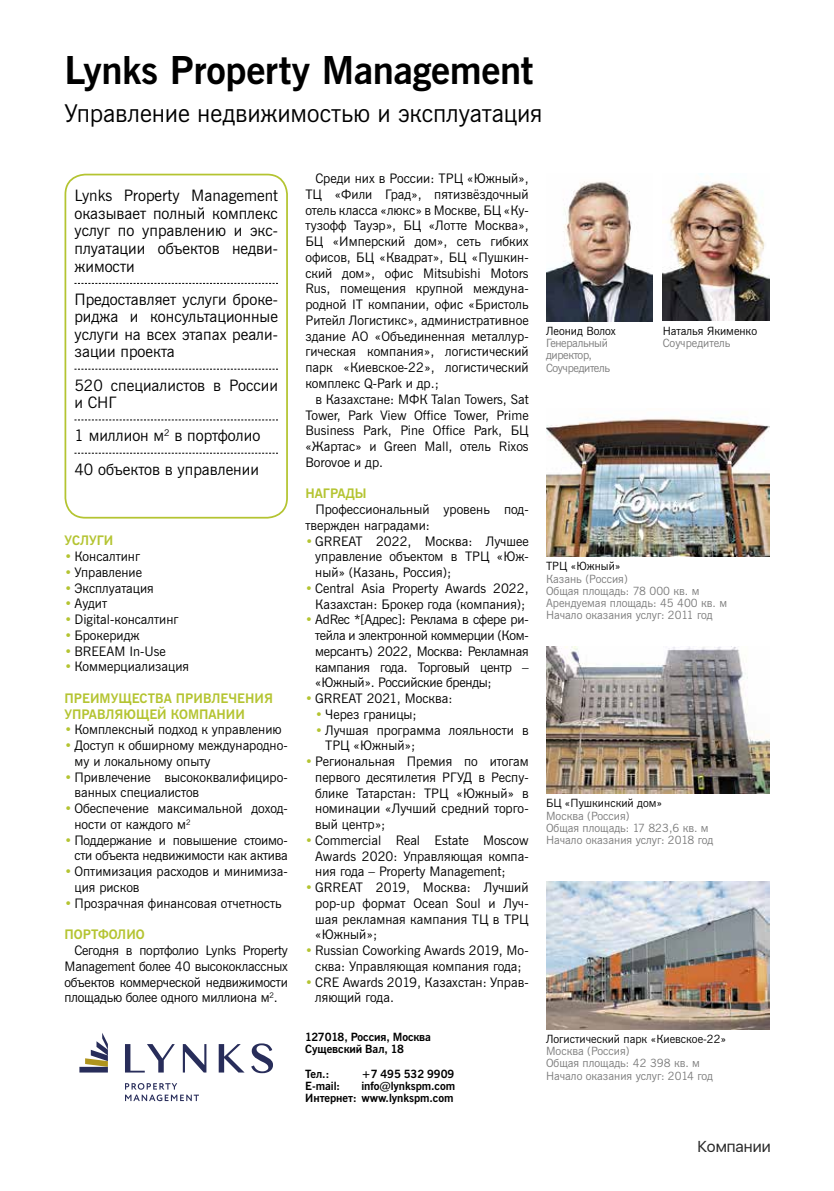
<style>
.page{position:relative;width:834px;height:1191px;background:#fff}
.page>*{position:absolute;margin:0;border:0;box-sizing:border-box;transform-origin:0 0}
.t1{font:38.5px "News Gothic C Bd BT";letter-spacing:-.01em;color:#000}
.t2{font:24.5px "News Gothic CBT";letter-spacing:-.005em;color:#000}
.t3{font:15.75px/17.5px "News Gothic CBT";color:#000;text-align:justify}
.t4{font:15.75px "SFUI Display";color:#292929}
.t5{font:13.12px/15.8px "News Gothic CBT";color:#000;text-align:justify}
.t6{font:13.12px/15.8px "News Gothic C Bd BT";color:#b4c431}
.t7{font:11.38px/12.2px "News Gothic CBT";color:#7c7c7c}
.t8{font:11.38px/12.2px "News Gothic C Bd BT";letter-spacing:-.005em;color:#000}
.t9{font:11.38px "News Gothic CBT";color:#000}
.t10{font:11.38px/12.2px "News Gothic CBT";letter-spacing:-.03em;color:#7c7c7c}
.s1{color:#b4c431}
</style>
<div class="page">
<svg style="left:74px;top:283px;width:204px;height:1px"></svg>
<svg style="left:74px;top:369px;width:204px;height:1px"></svg>
<svg style="left:74px;top:419px;width:204px;height:1px"></svg>
<svg style="left:74px;top:453px;width:204px;height:1px"></svg>
<svg style="left:79px;top:1033px;width:194px;height:68px"></svg>
<div style="left:64px;top:174px;width:224px;height:344px;border:2px solid #b4c431;border-radius:20px"></div>
<img style="left:546px;top:646px;width:223px;height:147px">
<img style="left:546px;top:882px;width:223px;height:147px">
<img style="left:546px;top:418px;width:223px;height:138px">
<img style="left:662px;top:174px;width:107px;height:147px">
<img style="left:546px;top:181px;width:106px;height:140px">
<h1 class="t1" style="left:64px;top:46px;width:470px">Lynks Property Management</h1>
<h2 class="t2" style="left:64px;top:99px;width:479px">Управление недвижимостью и эксплуатация</h2>
<p class="t3" style="left:74px;top:187px;width:205px">Lynks Property Management оказывает полный комплекс услуг по управлению и экс&shy;плуатации объектов недви&shy;жимости</p>
<p class="t3" style="left:74px;top:290px;width:205px">Предоставляет услуги броке&shy;риджа и консультационные услуги на всех этапах реали&shy;зации проекта</p>
<p class="t3" style="left:74px;top:376px;width:205px">520 специалистов в России и СНГ</p>
<p class="t3" style="left:74px;top:419px;width:187px;line-height:33.2px">1 миллион м<sup>2</sup> в портфолио<br>40 объектов в управлении</p>
<p class="t6" style="left:64px;top:532px;width:50px">УСЛУГИ</p>
<p class="t5" style="left:64px;top:548px;width:77px"><span class="s1">•</span> Консалтинг</p>
<p class="t5" style="left:64px;top:564px;width:79px"><span class="s1">•</span> Управление</p>
<p class="t5" style="left:64px;top:580px;width:91px"><span class="s1">•</span> Эксплуатация</p>
<p class="t5" style="left:64px;top:596px;width:44px"><span class="s1">•</span> Аудит</p>
<p class="t5" style="left:64px;top:611px;width:115px"><span class="s1">•</span> Digital-консалтинг</p>
<p class="t5" style="left:64px;top:627px;width:76px"><span class="s1">•</span> Брокеридж</p>
<p class="t5" style="left:64px;top:643px;width:103px"><span class="s1">•</span> BREEAM In-Use</p>
<p class="t5" style="left:64px;top:659px;width:126px"><span class="s1">•</span> Коммерциализация</p>
<p class="t6" style="left:64px;top:690px;width:210px">ПРЕИМУЩЕСТВА ПРИВЛЕЧЕНИЯ<br>УПРАВЛЯЮЩЕЙ КОМПАНИИ</p>
<p class="t5" style="left:64px;top:722px;width:218px"><span class="s1">•</span> Комплексный подход к управлению</p>
<p class="t5" style="left:74px;top:737px;width:215px;text-indent:-10px"><span class="s1">•</span> Доступ к обширному международно&shy;му и локальному опыту</p>
<p class="t5" style="left:74px;top:769px;width:215px;text-indent:-10px"><span class="s1">•</span> Привлечение высококвалифициро&shy;ванных специалистов</p>
<p class="t5" style="left:74px;top:800px;width:215px;text-indent:-10px"><span class="s1">•</span> Обеспечение максимальной доход&shy;ности от каждого м<sup>2</sup></p>
<p class="t5" style="left:64px;top:832px;width:225px;text-align:right"><span class="s1">•</span> Поддержание и повышение стоимо&shy;сти объекта недвижимости как актива</p>
<p class="t5" style="left:74px;top:863px;width:215px;text-indent:-10px"><span class="s1">•</span> Оптимизация расходов и минимиза&shy;ция рисков</p>
<p class="t5" style="left:64px;top:895px;width:218px"><span class="s1">•</span> Прозрачная финансовая отчетность</p>
<p class="t6" style="left:64px;top:926px;width:82px">ПОРТФОЛИО</p>
<p class="t5" style="left:64px;top:942px;width:225px;text-indent:10px">Сегодня в портфолио Lynks Property Management более 40 высококлассных объектов коммерческой недвижимости площадью более одного миллиона м<sup>2</sup>.</p>
<p class="t5" style="left:305px;top:170px;width:225px;text-indent:10px">Среди них в России: ТРЦ «Южный», ТЦ «Фили Град», пятизвёздочный отель класса «люкс» в Москве, БЦ «Ку&shy;тузофф Тауэр», БЦ «Лотте Москва», БЦ «Имперский дом», сеть гибких офисов, БЦ «Квадрат», БЦ «Пушкин&shy;ский дом», офис Mitsubishi Motors Rus, помещения крупной междуна&shy;родной IT компании, офис «Бристоль Ритейл Логистикс», административное здание АО «Объединенная металлур&shy;гическая компания», логистический парк «Киевское-22», логистический комплекс Q-Park и др.;</p>
<p class="t5" style="left:305px;top:391px;width:225px;text-indent:10px">в Казахстане: МФК Talan Towers, Sat Tower, Park View Office Tower, Prime Business Park, Pine Office Park, БЦ «Жартас» и Green Mall, отель Rixos Borovoe и др.</p>
<p class="t6" style="left:305px;top:485px;width:63px">НАГРАДЫ</p>
<p class="t5" style="left:305px;top:501px;width:225px;text-indent:10px">Профессиональный уровень под&shy;твержден наградами:</p>
<p class="t5" style="left:315px;top:533px;width:215px;text-indent:-10px"><span class="s1">•</span> GRREAT 2022, Москва: Лучшее управление объектом в ТРЦ «Юж&shy;ный» (Казань, Россия);</p>
<p class="t5" style="left:305px;top:580px;width:225px;text-align:center"><span class="s1">•</span> Central Asia Property Awards 2022,<br>Казахстан: Брокер года (компания);</p>
<p class="t5" style="left:315px;top:611px;width:215px;text-indent:-10px"><span class="s1">•</span> AdRec *[Адрес]: Реклама в сфере ри&shy;тейла и электронной коммерции (Ком&shy;мерсантъ) 2022, Москва: Рекламная кампания года. Торговый центр – «Южный». Российские бренды;</p>
<p class="t5" style="left:305px;top:690px;width:149px"><span class="s1">•</span> GRREAT 2021, Москва:</p>
<p class="t5" style="left:315px;top:706px;width:103px"><span class="s1">•</span> Через границы;</p>
<p class="t5" style="left:325px;top:722px;width:205px;text-indent:-10px"><span class="s1">•</span> Лучшая программа лояльности в<br>ТРЦ «Южный»;</p>
<p class="t5" style="left:315px;top:753px;width:215px;text-indent:-10px"><span class="s1">•</span> Региональная Премия по итогам первого десятилетия РГУД в Респу&shy;блике Татарстан: ТРЦ «Южный» в номинации «Лучший средний торго&shy;вый центр»;</p>
<p class="t5" style="left:315px;top:832px;width:215px;text-indent:-10px"><span class="s1">•</span> Commercial Real Estate Moscow Awards 2020: Управляющая компа&shy;ния года – Property Management;</p>
<p class="t5" style="left:315px;top:879px;width:215px;text-indent:-10px"><span class="s1">•</span> GRREAT 2019, Москва: Лучший pop-up формат Ocean Soul и Луч&shy;шая рекламная кампания ТЦ в ТРЦ «Южный»;</p>
<p class="t5" style="left:305px;top:942px;width:225px;text-align:center"><span class="s1">•</span> Russian Coworking Awards 2019, Мо&shy;сква: Управляющая компания года;</p>
<p class="t5" style="left:315px;top:974px;width:215px;text-indent:-10px"><span class="s1">•</span> CRE Awards 2019, Казахстан: Управ&shy;ляющий года.</p>
<p class="t8" style="left:305px;top:1030px;width:127px">127018, Россия, Москва<br>Сущевский Вал, 18</p>
<p class="t8" style="left:305px;top:1067px;width:26px">Тел.:</p>
<p class="t8" style="left:361px;top:1067px;width:95px">+7 495 532 9909</p>
<p class="t8" style="left:305px;top:1079px;width:36px">E-mail:</p>
<p class="t8" style="left:305px;top:1079px;width:151px;text-align:right">info@lynkspm.com<br>Интернет: www.lynkspm.com</p>
<p class="t9" style="left:546px;top:324px;width:71px">Леонид Волох</p>
<p class="t10" style="left:546px;top:337px;width:66px">Генеральный директор,<br>Соучредитель</p>
<p class="t9" style="left:662px;top:324px;width:96px">Наталья Якименко</p>
<p class="t7" style="left:662px;top:337px;width:69px">Соучредитель</p>
<p class="t9" style="left:546px;top:559px;width:76px">ТРЦ «Южный»</p>
<p class="t7" style="left:546px;top:572px;width:182px">Казань (Россия)<br>Общая площадь: 78 000 кв. м<br>Арендуемая площадь: 45 400 кв. м<br>Начало оказания услуг: 2011 год</p>
<p class="t9" style="left:546px;top:796px;width:118px">БЦ «Пушкинский дом»</p>
<p class="t7" style="left:546px;top:809px;width:169px">Москва (Россия)<br>Общая площадь: 17 823,6 кв. м<br>Начало оказания услуг: 2018 год</p>
<p class="t9" style="left:546px;top:1032px;width:182px">Логистический парк «Киевское-22»</p>
<p class="t7" style="left:546px;top:1045px;width:168px">Москва (Россия)<br>Общая площадь: 42 398 кв. м<br>Начало оказания услуг: 2014 год</p>
<p class="t4" style="left:697px;top:1135px;width:75px">Компании</p>
</div>
